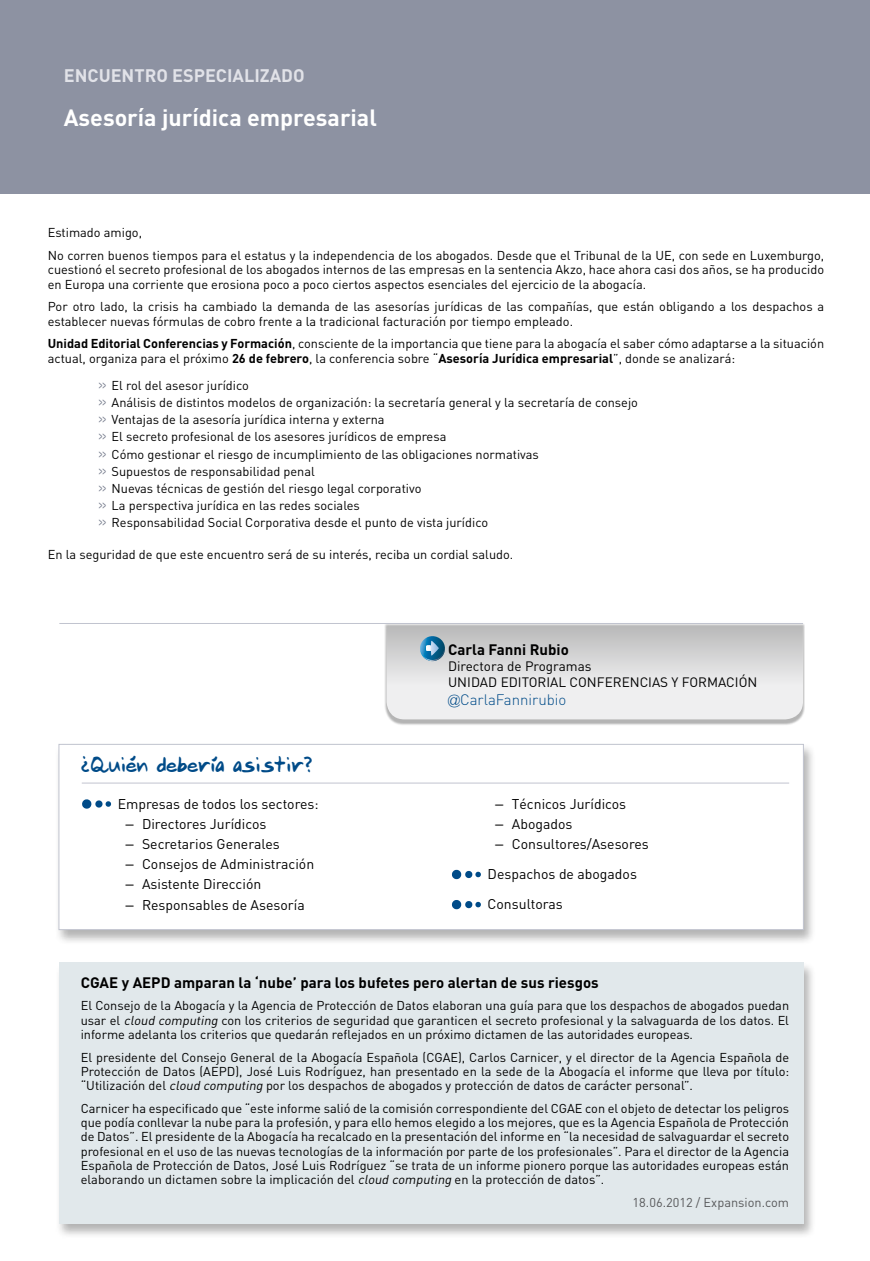
<style>
.page{position:relative;width:870px;height:1261px;background:#fff}
.page>*{position:absolute;margin:0;border:0;box-sizing:border-box;transform-origin:0 0}
.t1{font:700 23.25px "DIN";color:#fff}
.t2{font:22.35px "Rays Hand";color:#004b88}
.t3{font:700 18px "DIN";color:#e1e2e8}
.t4{font:700 15px "DIN";color:#000}
.t5{font:300 15px "DIN";color:#004b88}
.t6{font:13.95px/30.2px "DIN";color:#000}
.t7{font:13.5px/16.2px "DIN";color:#000}
.t8{font:12.75px/14.2px "DIN";color:#000}
.t9{font:12.75px "DIN";color:#58595b}
.s1{font-weight:700}
.s2{font-family:"Gill Sans";color:#7b8191}
.s3{font-family:"Gill Sans";font-size:15.45px}
.s4{font-family:"Gill Sans"}
.s5{font-style:italic}
</style>
<div class="page">
<div style="left:55px;top:961px;width:760px;height:278px;background:#000;opacity:.3"></div>
<div style="left:59px;top:962px;width:744px;height:262px;background:#e1e8eb"></div>
<div style="left:0;top:0;width:870px;height:193px;background:#8d92a2"></div>
<div style="left:384px;top:623px;width:420px;height:102px;background:#000;opacity:.3"></div>
<hr style="left:59px;top:623px;width:744px;height:1px;background:#c1c4cf">
<svg style="left:386px;top:624px;width:417px;height:95px"></svg>
<div style="left:54px;top:743px;width:762px;height:203px;background:#000;opacity:.3"></div>
<div style="left:59px;top:744px;width:744px;height:186px;background:#fff;border:1px solid #c1c4cf"></div>
<svg style="left:82px;top:799px;width:29px;height:10px"></svg>
<svg style="left:451px;top:869px;width:30px;height:11px"></svg>
<svg style="left:451px;top:900px;width:30px;height:10px"></svg>
<hr style="left:82px;top:783px;width:707px;height:1px;background:#c1c4cf">
<h3 class="t3" style="left:64px;top:64px;width:242px">ENCUENTRO ESPECIALIZADO</h3>
<h1 class="t1" style="left:64px;top:102px;width:315px">Asesoría jurídica empresarial</h1>
<p class="t8" style="left:48px;top:221px;width:778px;line-height:22.8px">Estimado amigo,<br>No corren buenos tiempos para el estatus y la independencia de los abogados. Desde que el Tribunal de la UE, con sede en Luxemburgo,</p>
<p class="t8" style="left:48px;top:262px;width:778px">cuestionó el secreto profesional de los abogados internos de las empresas en la sentencia Akzo, hace ahora casi dos años, se ha producido en Europa una corriente que erosiona poco a poco ciertos aspectos esenciales del ejercicio de la abogacía.</p>
<p class="t8" style="left:48px;top:299px;width:778px">Por otro lado, la crisis ha cambiado la demanda de las asesorías jurídicas de las compañías, que están obligando a los despachos a establecer nuevas fórmulas de cobro frente a la tradicional facturación por tiempo empleado.</p>
<p class="t8" style="left:48px;top:336px;width:778px"><span class="s1">Unidad Editorial Conferencias y Formación</span>, consciente de la importancia que tiene para la abogacía el saber cómo adaptarse a la situación actual, organiza para el próximo <span class="s1">26 de febrero</span>, la conferencia sobre “<span class="s1">Asesoría Jurídica empresarial</span>”, donde se analizará:</p>
<p class="t8" style="left:99px;top:376px;width:541px;line-height:17.2px"><span class="s2">&gt;&gt;</span> El rol del asesor jurídico<br><span class="s2">&gt;&gt;</span> Análisis de distintos modelos de organización: la secretaría general y la secretaría de consejo <span class="s2">&gt;&gt;</span> Ventajas de la asesoría jurídica interna y externa<br><span class="s2">&gt;&gt;</span> El secreto profesional de los asesores jurídicos de empresa<br><span class="s2">&gt;&gt;</span> Cómo gestionar el riesgo de incumplimiento de las obligaciones normativas<br><span class="s2">&gt;&gt;</span> Supuestos de responsabilidad penal<br><span class="s2">&gt;&gt;</span> Nuevas técnicas de gestión del riesgo legal corporativo<br><span class="s2">&gt;&gt;</span> La perspectiva jurídica en las redes sociales<br><span class="s2">&gt;&gt;</span> Responsabilidad Social Corporativa desde el punto de vista jurídico</p>
<p class="t8" style="left:48px;top:547px;width:467px">En la seguridad de que este encuentro será de su interés, reciba un cordial saludo.</p>
<h2 class="t2" style="left:81px;top:747px;width:232px">¿Quién debería asistir?</h2>
<p class="t6" style="left:118px;top:788px;width:202px">Empresas de todos los sectores:</p>
<p class="t6" style="left:126px;top:808px;width:142px"><span class="s3">–</span> Directores Jurídicos</p>
<p class="t6" style="left:126px;top:829px;width:155px"><span class="s3">–</span> Secretarios Generales</p>
<p class="t6" style="left:126px;top:849px;width:190px"><span class="s3">–</span> Consejos de Administración</p>
<p class="t6" style="left:126px;top:869px;width:137px"><span class="s3">–</span> Asistente Dirección</p>
<p class="t6" style="left:126px;top:889px;width:180px"><span class="s3">–</span> Responsables de Asesoría</p>
<p class="t4" style="left:448px;top:639px;width:122px">Carla Fanni Rubio</p>
<p class="t7" style="left:448px;top:657px;width:311px">Directora de Programas<br>UNIDAD EDITORIAL CONFERENCIAS Y FORMACIÓN</p>
<p class="t5" style="left:448px;top:690px;width:120px"><span class="s4">@</span>CarlaFannirubio</p>
<p class="t6" style="left:495px;top:788px;width:132px"><span class="s3">–</span> Técnicos Jurídicos</p>
<p class="t6" style="left:495px;top:808px;width:78px"><span class="s3">–</span> Abogados</p>
<p class="t6" style="left:487px;top:829px;width:163px;text-indent:8px"><span class="s3">–</span> Consultores/Asesores<br>Despachos de abogados<br>Consultoras</p>
<p class="t4" style="left:81px;top:972px;width:519px">CGAE y AEPD amparan la ‘nube’ para los bufetes pero alertan de sus riesgos</p>
<p class="t8" style="left:81px;top:998px;width:710px;text-align:justify">El Consejo de la Abogacía y la Agencia de Protección de Datos elaboran una guía para que los despachos de abogados puedan usar el <span class="s5">cloud computing</span> con los criterios de seguridad que garanticen el secreto profesional y la salvaguarda de los datos. El informe adelanta los criterios que quedarán reflejados en un próximo dictamen de las autoridades europeas.</p>
<p class="t8" style="left:81px;top:1049px;width:710px;text-align:justify">El presidente del Consejo General de la Abogacía Española (CGAE), Carlos Carnicer, y el director de la Agencia Española de Protección de Datos (AEPD), José Luis Rodríguez, han presentado en la sede de la Abogacía el informe que lleva por título: “Utilización del <span class="s5">cloud computing</span> por los despachos de abogados y protección de datos de carácter personal”.</p>
<p class="t8" style="left:81px;top:1101px;width:710px;text-align:justify">Carnicer ha especificado que “este informe salió de la comisión correspondiente del CGAE con el objeto de detectar los peligros que podía conllevar la nube para la profesión, y para ello hemos elegido a los mejores, que es la Agencia Española de Protección de Datos”. El presidente de la Abogacía ha recalcado en la presentación del informe en “la necesidad de salvaguardar el secreto profesional en el uso de las nuevas tecnologías de la información por parte de los profesionales”. Para el director de la Agencia Española de Protección de Datos, José Luis Rodríguez “se trata de un informe pionero porque las autoridades europeas están elaborando un dictamen sobre la implicación del <span class="s5">cloud computing</span> en la protección de datos”.</p>
<p class="t9" style="left:632px;top:1194px;width:158px">18.06.2012 / Expansion.com</p>
</div>
